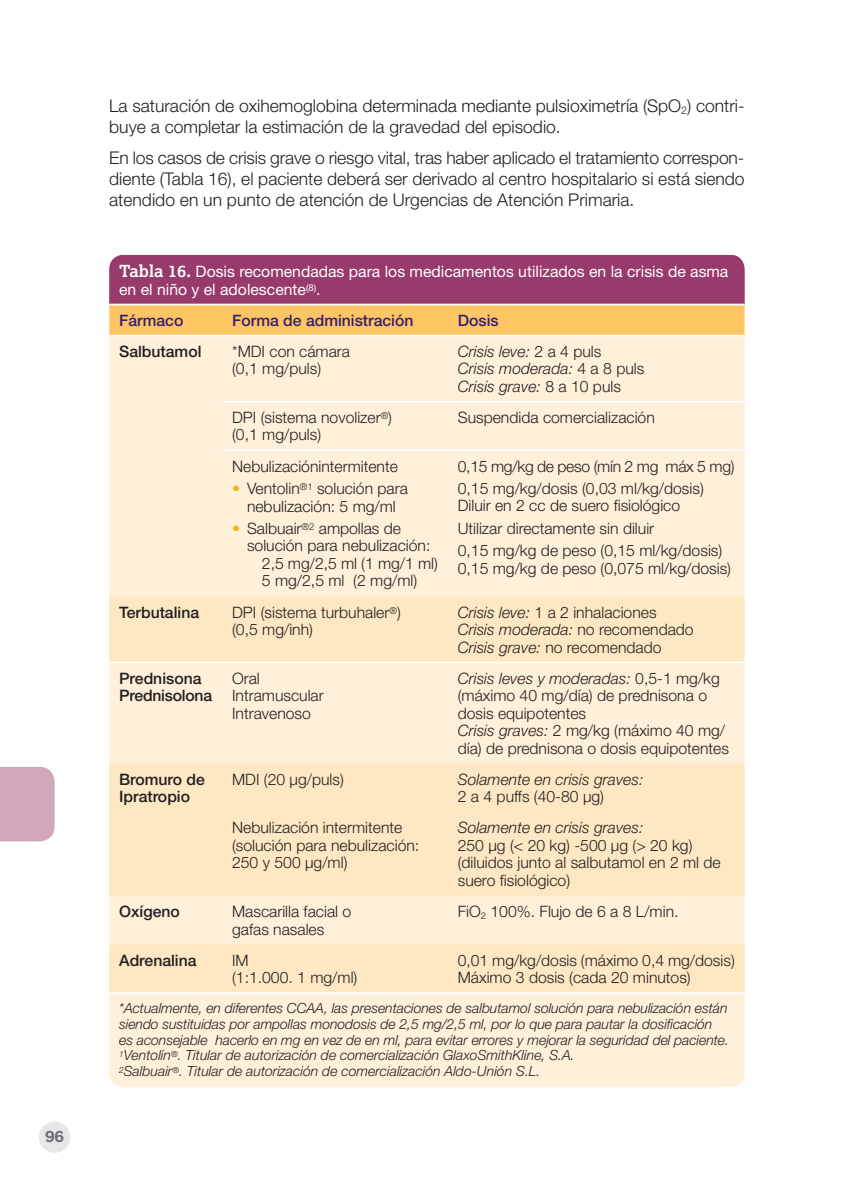
<style>
.page{position:relative;width:844px;height:1191px;background:#fff}
.page>*{position:absolute;margin:0;border:0;box-sizing:border-box;transform-origin:0 0}
.t1{font:300 17.5px/21px "Helvetica Neue LT Std";color:#231f20}
.t2{font:300 15.75px/17.5px "Helvetica Neue LT Std";color:#231f20}
.t3{font:italic 300 15.75px/17.5px "Helvetica Neue LT Std";color:#231f20}
.t4{font:15.75px/17.5px "Helvetica Neue LT Std";color:#fff}
.t5{font:500 15.75px/17.5px "Helvetica Neue LT Std";color:#231f20}
.t6{font:500 15.75px "Helvetica Neue LT Std";color:#361e74}
.t7{font:700 15.75px "Helvetica Rounded";color:#6c6d70}
.t8{font:italic 300 14px/15.8px "Helvetica Neue LT Std";letter-spacing:-.005em;color:#231f20}
.s1{font-family:"Lexia";font-weight:700;font-size:16.62px}
.s2{font-style:normal}
.s3{color:#faaf18}
.s4{font-style:italic}
</style>
<div class="page">
<div style="left:39px;top:1121px;width:31px;height:31px;background:#e6e7e9;border-radius:50%"></div>
<div style="left:0;top:767px;width:55px;height:74px;background:#d0a7bb"></div>
<div style="left:109px;top:254px;width:635px;height:50px;background:#983a6b"></div>
<div style="left:109px;top:305px;width:635px;height:30px;background:#fec563"></div>
<div style="left:109px;top:336px;width:635px;height:750px;background:#fef0d9"></div>
<svg style="left:109px;top:596px;width:635px;height:396px;background:#feebcb"></svg>
<hr style="left:222px;top:401px;width:225px;height:1px;background:#fff">
<hr style="left:447px;top:401px;width:297px;height:1px;background:#fff">
<hr style="left:222px;top:449px;width:225px;height:2px;background:#fff">
<hr style="left:447px;top:449px;width:297px;height:2px;background:#fff">
<hr style="left:109px;top:661px;width:113px;height:2px;background:#fff">
<hr style="left:222px;top:661px;width:225px;height:2px;background:#fff">
<hr style="left:447px;top:661px;width:297px;height:2px;background:#fff">
<hr style="left:109px;top:992px;width:113px;height:2px;background:#fff">
<hr style="left:222px;top:992px;width:225px;height:2px;background:#fff">
<hr style="left:447px;top:992px;width:297px;height:2px;background:#fff">
<p class="t7" style="left:45px;top:1127px;width:20px">96</p>
<p class="t1" style="left:109px;top:95px;width:636px">La saturación de oxihemoglobina determinada mediante pulsioximetría (SpO<sub>2</sub>) contri&shy;buye a completar la estimación de la gravedad del episodio.</p>
<p class="t1" style="left:109px;top:147px;width:636px;text-align:justify">En los casos de crisis grave o riesgo vital, tras haber aplicado el tratamiento correspon&shy;diente (Tabla 16), el paciente deberá ser derivado al centro hospitalario si está siendo atendido en un punto de atención de Urgencias de Atención Primaria.</p>
<p class="t4" style="left:119px;top:262px;width:610px"><span class="s1">Tabla 16.</span> Dosis recomendadas para los medicamentos utilizados en la crisis de asma en el niño y el adolescente<sup>(8)</sup>.</p>
<p class="t6" style="left:119px;top:311px;width:66px">Fármaco</p>
<p class="t6" style="left:232px;top:311px;width:183px">Forma de administración</p>
<p class="t6" style="left:457px;top:311px;width:42px">Dosis</p>
<p class="t5" style="left:119px;top:342px;width:84px">Salbutamol</p>
<p class="t2" style="left:232px;top:342px;width:119px">*MDI con cámara (0,1 mg/puls)</p>
<p class="t3" style="left:457px;top:342px;width:188px">Crisis leve: <span class="s2">2 a 4 puls<br></span>Crisis moderada: <span class="s2">4 a 8 puls<br></span>Crisis grave: <span class="s2">8 a 10 puls</span></p>
<p class="t2" style="left:232px;top:408px;width:161px">DPI (sistema novolizer<sup>®</sup>) (0,1 mg/puls)</p>
<p class="t2" style="left:457px;top:408px;width:198px">Suspendida comercialización</p>
<p class="t2" style="left:232px;top:457px;width:167px">Nebulizaciónintermitente</p>
<p class="t2" style="left:232px;top:479px;width:177px;text-align:center"><span class="s3">•</span> Ventolin<sup>®1</sup> solución para nebulización: 5 mg/ml</p>
<p class="t2" style="left:232px;top:519px;width:170px"><span class="s3">•</span> Salbuair<sup>®2</sup> ampollas de</p>
<p class="t2" style="left:247px;top:537px;width:185px">solución para nebulización:</p>
<p class="t2" style="left:262px;top:554px;width:177px">2,5 mg/2,5 ml (1 mg/1 ml)</p>
<p class="t2" style="left:262px;top:572px;width:157px">5 mg/2,5 ml (2 mg/ml)</p>
<p class="t2" style="left:457px;top:454px;width:278px;line-height:22.4px">0,15 mg/kg de peso (mín 2 mg máx 5 mg)<br>0,15 mg/kg/dosis (0,03 ml/kg/dosis)</p>
<p class="t2" style="left:457px;top:494px;width:266px;line-height:22.4px">Diluir en 2 cc de suero fisiológico<br>Utilizar directamente sin diluir<br>0,15 mg/kg de peso (0,15 ml/kg/dosis)</p>
<p class="t2" style="left:457px;top:559px;width:275px">0,15 mg/kg de peso (0,075 ml/kg/dosis)</p>
<p class="t5" style="left:119px;top:603px;width:81px">Terbutalina</p>
<p class="t2" style="left:232px;top:603px;width:170px">DPI (sistema turbuhaler<sup>®</sup>) (0,5 mg/inh)</p>
<p class="t2" style="left:457px;top:603px;width:237px"><span class="s4">Crisis leve:</span> 1 a 2 inhalaciones<br><span class="s4">Crisis moderada:</span> no recomendado<br><span class="s4">Crisis grave:</span> no recomendado</p>
<p class="t5" style="left:119px;top:669px;width:95px">Prednisona<br>Prednisolona</p>
<p class="t2" style="left:232px;top:669px;width:93px">Oral<br>Intramuscular<br>Intravenoso</p>
<p class="t2" style="left:457px;top:669px;width:273px"><span class="s4">Crisis leves y moderadas:</span> 0,5-1 mg/kg (máximo 40 mg/día) de prednisona o dosis equipotentes<br><span class="s4">Crisis graves:</span> 2 mg/kg (máximo 40 mg/ día) de prednisona o dosis equipotentes</p>
<p class="t5" style="left:119px;top:770px;width:87px">Bromuro de<br>Ipratropio</p>
<p class="t2" style="left:232px;top:770px;width:113px">MDI (20 μg/puls)</p>
<p class="t3" style="left:457px;top:770px;width:187px">Solamente en crisis graves:</p>
<p class="t2" style="left:457px;top:787px;width:148px">2 a 4 puffs (40-80 μg)</p>
<p class="t2" style="left:232px;top:818px;width:189px">Nebulización intermitente (solución para nebulización:<br>250 y 500 μg/ml)</p>
<p class="t3" style="left:457px;top:819px;width:187px">Solamente en crisis graves:</p>
<p class="t2" style="left:457px;top:836px;width:264px">250 μg (&lt; 20 kg) -500 μg (&gt; 20 kg) (diluidos junto al salbutamol en 2 ml de suero fisiológico)</p>
<p class="t5" style="left:119px;top:902px;width:62px">Oxígeno</p>
<p class="t2" style="left:232px;top:902px;width:121px">Mascarilla facial o gafas nasales</p>
<p class="t2" style="left:457px;top:902px;width:222px">FiO<sub>2</sub> 100%. Flujo de 6 a 8 L/min.</p>
<p class="t5" style="left:119px;top:951px;width:79px">Adrenalina</p>
<p class="t2" style="left:232px;top:951px;width:127px">IM<br>(1:1.000. 1 mg/ml)</p>
<p class="t2" style="left:457px;top:951px;width:278px">0,01 mg/kg/dosis (máximo 0,4 mg/dosis)<br>Máximo 3 dosis (cada 20 minutos)</p>
<p class="t8" style="left:119px;top:1000px;width:611px">*Actualmente, en diferentes CCAA, las presentaciones de salbutamol solución para nebulización están siendo sustituidas por ampollas monodosis de 2,5 mg/2,5 ml, por lo que para pautar la dosificación es aconsejable hacerlo en mg en vez de en ml, para evitar errores y mejorar la seguridad del paciente.<br><sup>1</sup>Ventolín<sup>®</sup>. Titular de autorización de comercialización GlaxoSmithKline, S.A.<br><sup>2</sup>Salbuair<sup>®</sup>. Titular de autorización de comercialización Aldo-Unión S.L.</p>
</div>
